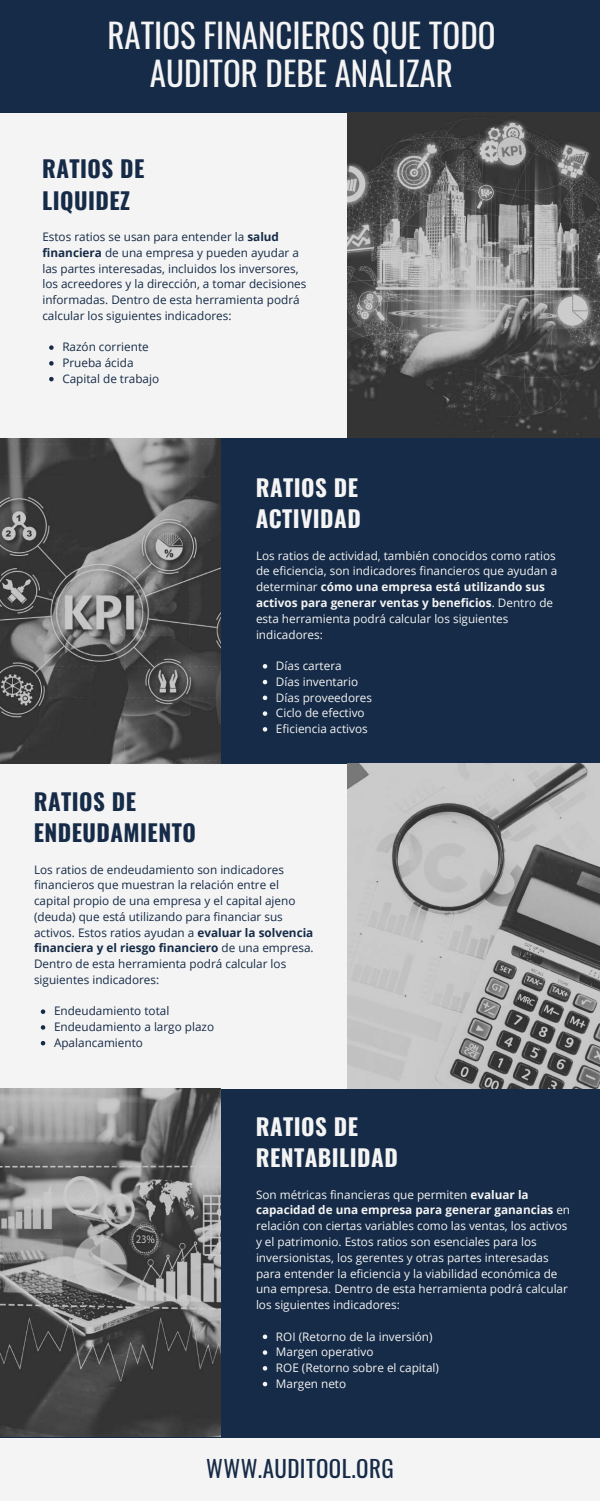
<style>
.page{position:relative;width:600px;height:1501px;background:#fff}
.page>*{position:absolute;margin:0;border:0;box-sizing:border-box;transform-origin:0 0}
.t1{font:33px/37.5px "Oswald";color:#f4f4f4;text-align:center}
.t2{font:700 23px/31.5px "Oswald";letter-spacing:.02em;color:#162b47}
.t3{font:700 23px/31.5px "Oswald";letter-spacing:.02em;color:#f4f4f4}
.t4{font:23px "Oswald";letter-spacing:.02em;color:#162b47}
.t5{font:11.7px/15.8px "Open Sans";color:#f4f4f4}
.t6{font:11.7px/15.8px "Open Sans";color:#162b47}
.s1{font-weight:700}
</style>
<div class="page">
<div style="left:0;top:113px;width:600px;height:325px;background:#f4f4f4"></div>
<div style="left:0;top:763px;width:600px;height:325px;background:#f4f4f4"></div>
<div style="left:0;top:1436px;width:600px;height:64px;background:#f4f4f4"></div>
<div style="left:0;top:438px;width:600px;height:325px;background:#162b47"></div>
<div style="left:0;top:0;width:600px;height:113px;background:#162b47"></div>
<div style="left:0;top:1088px;width:600px;height:348px;background:#162b47"></div>
<img style="left:347px;top:113px;width:253px;height:324px">
<img style="left:0;top:438px;width:220px;height:325px">
<img style="left:347px;top:763px;width:253px;height:325px">
<img style="left:0;top:1088px;width:220px;height:348px">
<svg style="left:49px;top:345px;width:5px;height:5px"></svg>
<svg style="left:49px;top:361px;width:5px;height:4px"></svg>
<svg style="left:49px;top:377px;width:5px;height:4px"></svg>
<svg style="left:41px;top:1009px;width:4px;height:4px"></svg>
<svg style="left:41px;top:1025px;width:4px;height:4px"></svg>
<svg style="left:41px;top:1041px;width:4px;height:4px"></svg>
<svg style="left:263px;top:664px;width:4px;height:4px"></svg>
<svg style="left:263px;top:679px;width:4px;height:5px"></svg>
<svg style="left:263px;top:695px;width:4px;height:5px"></svg>
<svg style="left:263px;top:711px;width:4px;height:4px"></svg>
<svg style="left:263px;top:727px;width:4px;height:4px"></svg>
<svg style="left:263px;top:1334px;width:4px;height:4px"></svg>
<svg style="left:263px;top:1350px;width:4px;height:4px"></svg>
<svg style="left:263px;top:1366px;width:4px;height:4px"></svg>
<svg style="left:263px;top:1381px;width:4px;height:4px"></svg>
<h1 class="t1" style="left:107px;top:16px;width:390px">RATIOS FINANCIEROS QUE TODO<br>AUDITOR DEBE ANALIZAR</h1>
<h2 class="t2" style="left:42px;top:152px;width:104px">RATIOS DE<br>LIQUIDEZ</h2>
<p class="t6" style="left:42px;top:228px;width:266px">Estos ratios se usan para entender la <span class="s1">salud financiera</span> de una empresa y pueden ayudar a las partes interesadas, incluidos los inversores, los acreedores y la dirección, a tomar decisiones informadas. Dentro de esta herramienta podrá calcular los siguientes indicadores:</p>
<p class="t6" style="left:62px;top:339px;width:98px">Razón corriente<br>Prueba ácida<br>Capital de trabajo</p>
<h2 class="t2" style="left:34px;top:784px;width:164px">RATIOS DE<br>ENDEUDAMIENTO</h2>
<h2 class="t3" style="left:256px;top:470px;width:107px">RATIOS DE<br>ACTIVIDAD</h2>
<p class="t5" style="left:256px;top:547px;width:303px">Los ratios de actividad, también conocidos como ratios de eficiencia, son indicadores financieros que ayudan a determinar <span class="s1">cómo una empresa está utilizando sus activos para generar ventas y beneficios</span>. Dentro de esta herramienta podrá calcular los siguientes indicadores:</p>
<p class="t5" style="left:276px;top:657px;width:98px">Días cartera<br>Días inventario<br>Días proveedores<br>Ciclo de efectivo<br>Eficiencia activos</p>
<p class="t6" style="left:34px;top:861px;width:281px">Los ratios de endeudamiento son indicadores financieros que muestran la relación entre el capital propio de una empresa y el capital ajeno (deuda) que está utilizando para financiar sus activos. Estos ratios ayudan a <span class="s1">evaluar la solvencia financiera y el riesgo financiero</span> de una empresa.<br>Dentro de esta herramienta podrá calcular los siguientes indicadores:</p>
<p class="t6" style="left:54px;top:1002px;width:162px">Endeudamiento total<br>Endeudamiento a largo plazo<br>Apalancamiento</p>
<h2 class="t3" style="left:256px;top:1109px;width:144px">RATIOS DE<br>RENTABILIDAD</h2>
<p class="t5" style="left:256px;top:1185px;width:316px">Son métricas financieras que permiten <span class="s1">evaluar la capacidad de una empresa para generar ganancias</span> en relación con ciertas variables como las ventas, los activos y el patrimonio. Estos ratios son esenciales para los inversionistas, los gerentes y otras partes interesadas para entender la eficiencia y la viabilidad económica de una empresa. Dentro de esta herramienta podrá calcular los siguientes indicadores:</p>
<p class="t5" style="left:276px;top:1327px;width:165px">ROI (Retorno de la inversión)<br>Margen operativo<br>ROE (Retorno sobre el capital)<br>Margen neto</p>
<h2 class="t4" style="left:206px;top:1449px;width:189px">WWW.AUDITOOL.ORG</h2>
</div>
